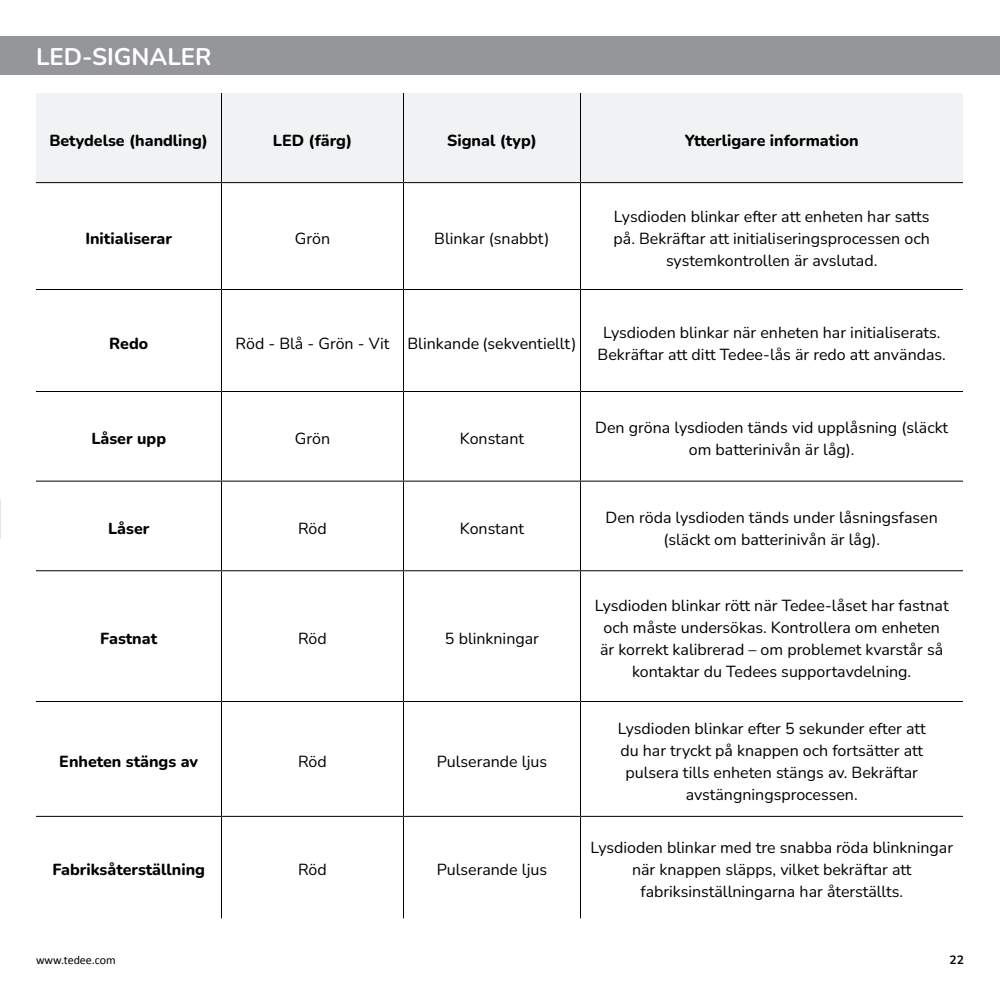
<style>
.page{position:relative;width:1000px;height:1000px;background:#fff}
.page>*{position:absolute;margin:0;border:0;box-sizing:border-box;transform-origin:0 0}
.t1{font:700 24px "Nunito";color:#fff}
.t2{font:16px/22px "Nunito";color:#000;text-align:center}
.t3{font:800 16px "Nunito";color:#000}
.t4{font:12px "Calibri";color:#000}
.t5{font:700 12px "Nunito";color:#000}
</style>
<div class="page">
<div style="left:0;top:36px;width:1000px;height:38px;background:#949699"></div>
<div style="left:36px;top:93px;width:927px;height:89px;background:#f1f2f3"></div>
<hr style="left:221px;top:93px;width:1px;height:89px;background:#000">
<hr style="left:403px;top:93px;width:1px;height:89px;background:#000">
<hr style="left:580px;top:93px;width:1px;height:89px;background:#000">
<hr style="left:36px;top:182px;width:186px;height:1px;background:#000">
<hr style="left:222px;top:182px;width:182px;height:1px;background:#000">
<hr style="left:221px;top:183px;width:1px;height:106px;background:#000">
<hr style="left:404px;top:182px;width:176px;height:1px;background:#000">
<hr style="left:403px;top:183px;width:1px;height:106px;background:#000">
<hr style="left:580px;top:182px;width:383px;height:1px;background:#000">
<hr style="left:580px;top:183px;width:1px;height:106px;background:#000">
<hr style="left:36px;top:289px;width:186px;height:1px;background:#000">
<hr style="left:222px;top:289px;width:182px;height:1px;background:#000">
<hr style="left:221px;top:290px;width:1px;height:101px;background:#000">
<hr style="left:404px;top:289px;width:176px;height:1px;background:#000">
<hr style="left:403px;top:290px;width:1px;height:101px;background:#000">
<hr style="left:580px;top:289px;width:383px;height:1px;background:#000">
<hr style="left:580px;top:290px;width:1px;height:101px;background:#000">
<hr style="left:36px;top:391px;width:186px;height:1px;background:#000">
<hr style="left:222px;top:391px;width:182px;height:1px;background:#000">
<hr style="left:221px;top:392px;width:1px;height:89px;background:#000">
<hr style="left:404px;top:391px;width:176px;height:1px;background:#000">
<hr style="left:403px;top:392px;width:1px;height:89px;background:#000">
<hr style="left:580px;top:391px;width:383px;height:1px;background:#000">
<hr style="left:580px;top:392px;width:1px;height:89px;background:#000">
<hr style="left:36px;top:481px;width:186px;height:1px;background:#000">
<hr style="left:222px;top:481px;width:182px;height:1px;background:#000">
<hr style="left:221px;top:482px;width:1px;height:88px;background:#000">
<hr style="left:404px;top:481px;width:176px;height:1px;background:#000">
<hr style="left:403px;top:482px;width:1px;height:88px;background:#000">
<hr style="left:580px;top:481px;width:383px;height:1px;background:#000">
<hr style="left:580px;top:482px;width:1px;height:88px;background:#000">
<hr style="left:36px;top:570px;width:186px;height:1px;background:#000">
<hr style="left:222px;top:570px;width:182px;height:1px;background:#000">
<hr style="left:221px;top:571px;width:1px;height:130px;background:#000">
<hr style="left:404px;top:570px;width:176px;height:1px;background:#000">
<hr style="left:403px;top:571px;width:1px;height:130px;background:#000">
<hr style="left:580px;top:570px;width:383px;height:1px;background:#000">
<hr style="left:580px;top:571px;width:1px;height:130px;background:#000">
<hr style="left:36px;top:701px;width:186px;height:1px;background:#000">
<hr style="left:222px;top:701px;width:182px;height:1px;background:#000">
<hr style="left:221px;top:702px;width:1px;height:114px;background:#000">
<hr style="left:404px;top:701px;width:176px;height:1px;background:#000">
<hr style="left:403px;top:702px;width:1px;height:114px;background:#000">
<hr style="left:580px;top:701px;width:383px;height:1px;background:#000">
<hr style="left:580px;top:702px;width:1px;height:114px;background:#000">
<hr style="left:36px;top:816px;width:186px;height:1px;background:#000">
<hr style="left:222px;top:816px;width:182px;height:1px;background:#000">
<hr style="left:221px;top:817px;width:1px;height:101px;background:#000">
<hr style="left:404px;top:816px;width:176px;height:1px;background:#000">
<hr style="left:403px;top:817px;width:1px;height:101px;background:#000">
<hr style="left:580px;top:816px;width:383px;height:1px;background:#000">
<hr style="left:580px;top:817px;width:1px;height:101px;background:#000">
<p class="t1" style="left:36px;top:40px;width:177px">LED-SIGNALER</p>
<p class="t3" style="left:49px;top:129px;width:160px">Betydelse (handling)</p>
<p class="t3" style="left:273px;top:129px;width:81px">LED (färg)</p>
<p class="t3" style="left:447px;top:129px;width:91px">Signal (typ)</p>
<p class="t3" style="left:685px;top:129px;width:175px">Ytterligare information</p>
<p class="t3" style="left:85px;top:228px;width:88px">Initialiserar</p>
<p class="t2" style="left:295px;top:227px;width:37px">Grön</p>
<p class="t2" style="left:434px;top:227px;width:117px">Blinkar (snabbt)</p>
<p class="t2" style="left:614px;top:205px;width:318px">Lysdioden blinkar efter att enheten har satts på. Bekräftar att initialiseringsprocessen och systemkontrollen är avslutad.</p>
<p class="t3" style="left:109px;top:332px;width:40px">Redo</p>
<p class="t2" style="left:236px;top:331px;width:155px">Röd - Blå - Grön - Vit</p>
<p class="t2" style="left:408px;top:331px;width:171px">Blinkande (sekventiellt)</p>
<p class="t2" style="left:598px;top:320px;width:350px">Lysdioden blinkar när enheten har initialiserats.<br>Bekräftar att ditt Tedee-lås är redo att användas.</p>
<p class="t3" style="left:91px;top:428px;width:76px">Låser upp</p>
<p class="t2" style="left:295px;top:427px;width:37px">Grön</p>
<p class="t2" style="left:460px;top:427px;width:66px">Konstant</p>
<p class="t3" style="left:108px;top:517px;width:43px">Låser</p>
<p class="t2" style="left:298px;top:517px;width:30px">Röd</p>
<p class="t2" style="left:460px;top:517px;width:66px">Konstant</p>
<p class="t3" style="left:100px;top:628px;width:58px">Fastnat</p>
<p class="t2" style="left:298px;top:627px;width:30px">Röd</p>
<p class="t2" style="left:445px;top:627px;width:96px">5 blinkningar</p>
<p class="t3" style="left:59px;top:750px;width:140px">Enheten stängs av</p>
<p class="t2" style="left:298px;top:750px;width:30px">Röd</p>
<p class="t2" style="left:437px;top:750px;width:112px">Pulserande ljus</p>
<p class="t3" style="left:52px;top:859px;width:154px">Fabriksåterställning</p>
<p class="t2" style="left:298px;top:858px;width:30px">Röd</p>
<p class="t2" style="left:437px;top:858px;width:112px">Pulserande ljus</p>
<p class="t2" style="left:595px;top:416px;width:354px">Den gröna lysdioden tänds vid upplåsning (släckt om batterinivån är låg).</p>
<p class="t2" style="left:606px;top:506px;width:334px">Den röda lysdioden tänds under låsningsfasen (släckt om batterinivån är låg).</p>
<p class="t2" style="left:595px;top:594px;width:355px">Lysdioden blinkar rött när Tedee-låset har fastnat och måste undersökas. Kontrollera om enheten är korrekt kalibrerad – om problemet kvarstår så kontaktar du Tedees supportavdelning.</p>
<p class="t2" style="left:618px;top:717px;width:309px">Lysdioden blinkar efter 5 sekunder efter att du har tryckt på knappen och fortsätter att pulsera tills enheten stängs av. Bekräftar avstängningsprocessen.</p>
<p class="t2" style="left:590px;top:836px;width:364px">Lysdioden blinkar med tre snabba röda blinkningar när knappen släpps, vilket bekräftar att fabriksinställningarna har återställts.</p>
<p class="t4" style="left:36px;top:952px;width:81px">www.tedee.com</p>
<p class="t5" style="left:950px;top:952px;width:16px">22</p>
</div>
